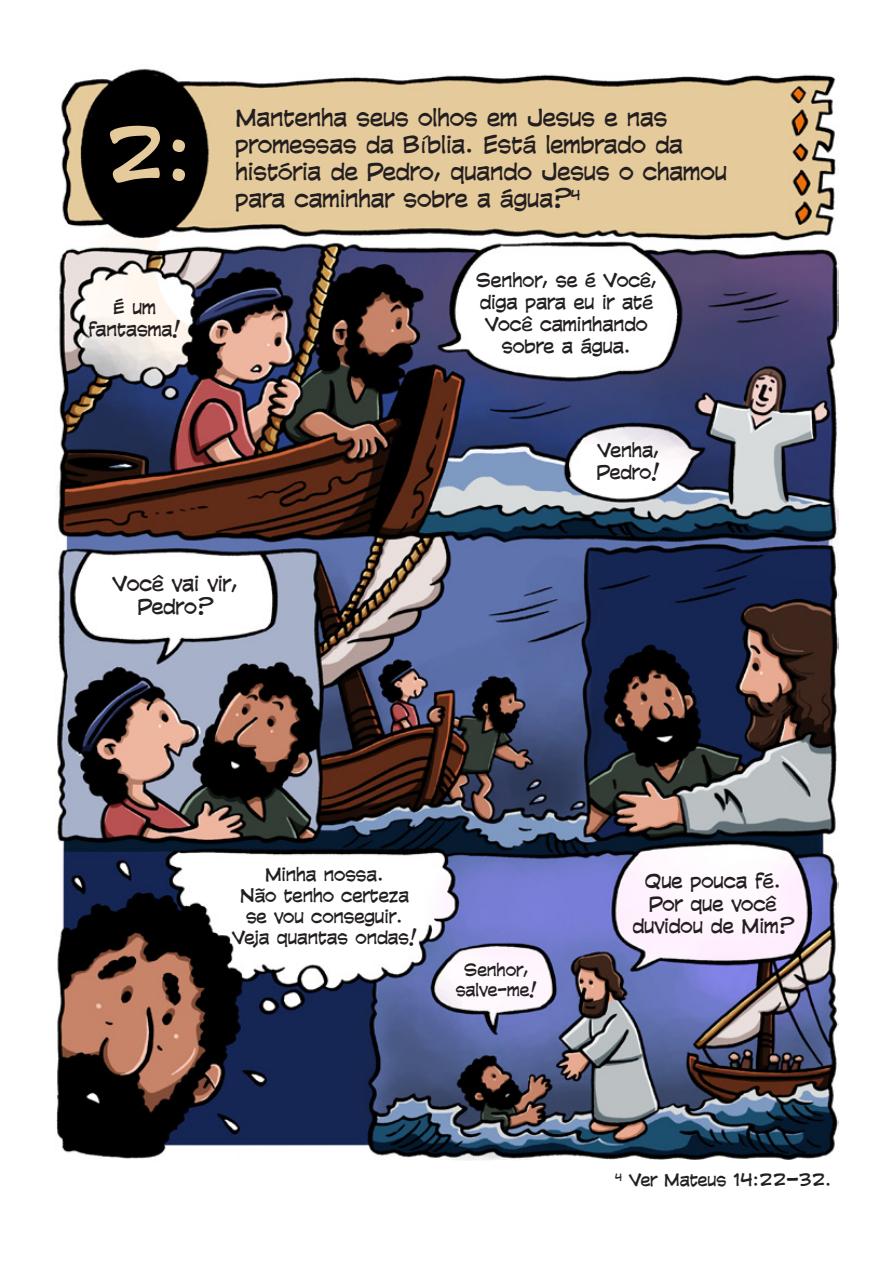
<style>
.page{position:relative;width:893px;height:1263px;background:#fff}
.page>*{position:absolute;margin:0;border:0;box-sizing:border-box;transform-origin:0 0}
.No_Spacing{font:74.25px "CC Comicrazy";color:#e5ca9b}
.No_Spacing-2{font:22.5px/27px "CC Comicrazy";color:#231f20}
.No_Spacing-3{font:19.95px/23.9px "CC Comicrazy";color:#231f20;text-align:center}
.No_Spacing-4{font:18.9px/22.8px "CC Comicrazy";color:#231f20;text-align:center}
.No_Spacing-5{font:18.45px/22px "CC Comicrazy";color:#231f20;text-align:center}
.No_Spacing-6{font:18px/21.6px "CC Comicrazy";color:#231f20;text-align:center}
.No_Spacing-7{font:17.55px/21px "CC Comicrazy";color:#231f20;text-align:center}
.No_Spacing-8{font:16.5px/19.8px "CC Comicrazy";color:#231f20;text-align:center}
</style>
<div class="page">
<img style="left:56px;top:68px;width:783px;height:1092px">
<p class="No_Spacing" style="left:105px;top:107px;width:91px">2:</p>
<p class="No_Spacing-6" style="left:89px;top:297px;width:94px">É um fantasma!</p>
<p class="No_Spacing-2" style="left:236px;top:104px;width:493px">Mantenha seus olhos em Jesus e nas promessas da Bíblia. Está lembrado da história de Pedro, quando Jesus o chamou</p>
<p class="No_Spacing-2" style="left:236px;top:185px;width:346px">para caminhar sobre a água?<sup>4</sup></p>
<p class="No_Spacing-5" style="left:476px;top:269px;width:182px">Senhor, se é Você, diga para eu ir até<br>Você caminhando sobre a água.</p>
<p class="No_Spacing-5" style="left:597px;top:439px;width:64px;text-align:left">Venha,<br>Pedro!</p>
<p class="No_Spacing-3" style="left:113px;top:571px;width:126px">Você vai vir,<br>Pedro?</p>
<p class="No_Spacing-7" style="left:232px;top:864px;width:186px">Minha nossa.<br>Não tenho certeza se vou conseguir.<br>Veja quantas ondas!</p>
<p class="No_Spacing-8" style="left:456px;top:960px;width:83px">Senhor, salve-me!</p>
<p class="No_Spacing-4" style="left:632px;top:869px;width:162px">Que pouca fé.<br>Por que você duvidou de Mim?</p>
<p class="No_Spacing-8" style="left:615px;top:1170px;width:218px"><sup>4</sup> Ver Mateus 14:22–32.</p>
</div>
